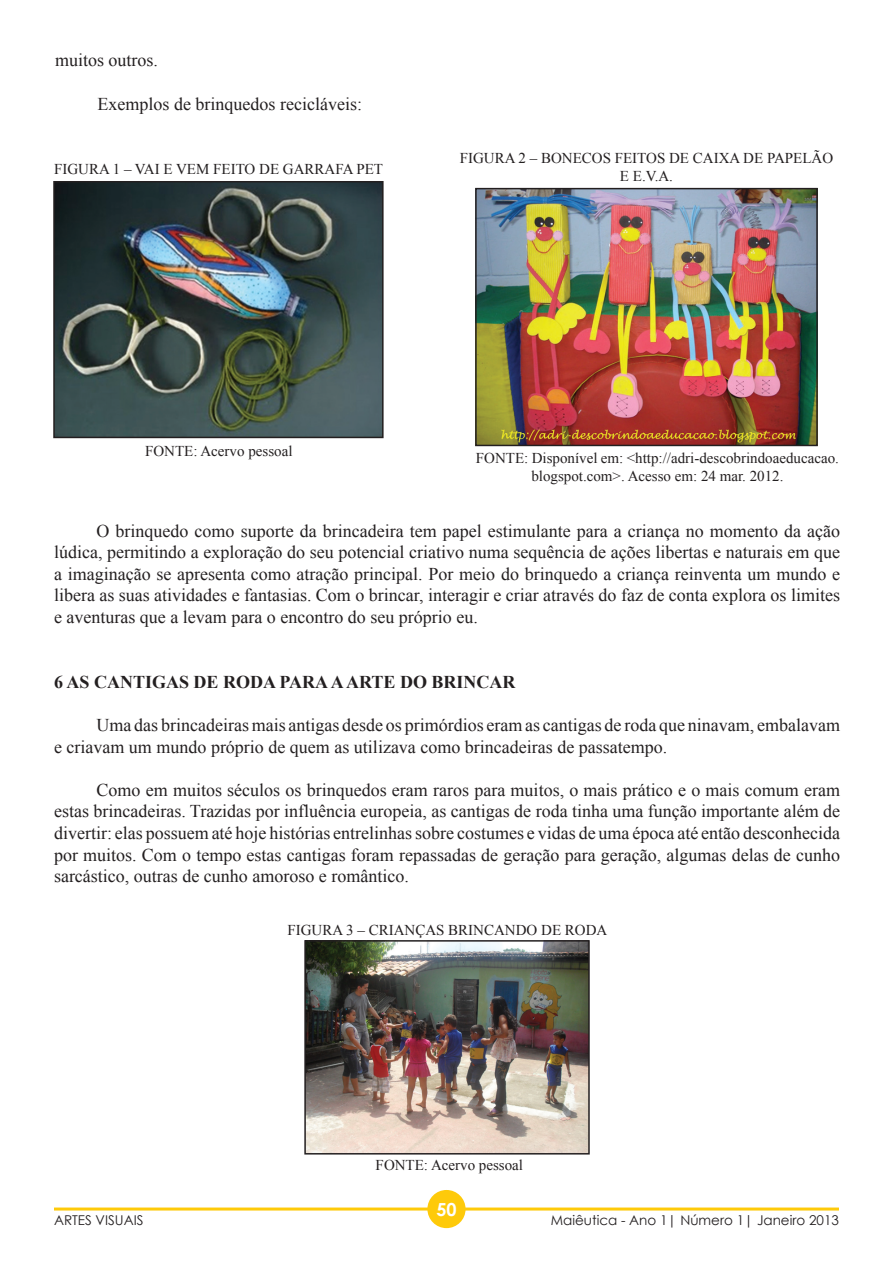
<style>
.page{position:relative;width:893px;height:1263px;background:#fff}
.page>*{position:absolute;margin:0;border:0;box-sizing:border-box;transform-origin:0 0}
.t1{font:18px/21.6px "Times New Roman";color:#231f20;text-align:justify}
.t2{font:700 18px "Times New Roman";color:#231f20}
.t3{font:700 18px "Century Gothic";color:#fff}
.t4{font:15px/18px "Times New Roman";color:#231f20;text-align:center}
.t5{font:13.5px "Century Gothic";color:#231f20}
</style>
<div class="page">
<hr style="left:54px;top:1207px;width:785px;height:3px;background:#feca0a">
<div style="left:427px;top:1190px;width:39px;height:38px;background:#feca0a;border-radius:50%"></div>
<img style="left:56px;top:184px;width:325px;height:251px">
<div style="left:53px;top:181px;width:331px;height:257px;border:2px solid #231f20"></div>
<img style="left:478px;top:191px;width:337px;height:252px">
<div style="left:475px;top:188px;width:343px;height:258px;border:2px solid #231f20"></div>
<img style="left:307px;top:943px;width:280px;height:208px">
<div style="left:304px;top:940px;width:286px;height:214px;border:2px solid #231f20"></div>
<p class="t1" style="left:55px;top:49px;width:105px">muitos outros.</p>
<p class="t1" style="left:98px;top:93px;width:266px">Exemplos de brinquedos recicláveis:</p>
<p class="t4" style="left:54px;top:159px;width:331px">FIGURA 1 – VAI E VEM FEITO DE GARRAFA PET</p>
<p class="t4" style="left:460px;top:149px;width:375px">FIGURA 2 – BONECOS FEITOS DE CAIXA DE PAPELÃO<br>E E.V.A.</p>
<p class="t4" style="left:145px;top:442px;width:149px">FONTE: Acervo pessoal</p>
<p class="t4" style="left:476px;top:449px;width:365px">FONTE: Disponível em: &lt;http://adri-descobrindoaeducacao. blogspot.com&gt;. Acesso em: 24 mar. 2012.</p>
<p class="t1" style="left:54px;top:519px;width:788px;text-indent:43px">O brinquedo como suporte da brincadeira tem papel estimulante para a criança no momento da ação lúdica, permitindo a exploração do seu potencial criativo numa sequência de ações libertas e naturais em que a imaginação se apresenta como atração principal. Por meio do brinquedo a criança reinventa um mundo e libera as suas atividades e fantasias. Com o brincar, interagir e criar através do faz de conta explora os limites e aventuras que a levam para o encontro do seu próprio eu.</p>
<p class="t2" style="left:54px;top:669px;width:463px">6 AS CANTIGAS DE RODA PARA A ARTE DO BRINCAR</p>
<p class="t1" style="left:54px;top:714px;width:788px;text-indent:43px">Uma das brincadeiras mais antigas desde os primórdios eram as cantigas de roda que ninavam, embalavam e criavam um mundo próprio de quem as utilizava como brincadeiras de passatempo.</p>
<p class="t1" style="left:54px;top:779px;width:788px;text-indent:43px">Como em muitos séculos os brinquedos eram raros para muitos, o mais prático e o mais comum eram estas brincadeiras. Trazidas por influência europeia, as cantigas de roda tinha uma função importante além de divertir: elas possuem até hoje histórias entrelinhas sobre costumes e vidas de uma época até então desconhecida por muitos. Com o tempo estas cantigas foram repassadas de geração para geração, algumas delas de cunho sarcástico, outras de cunho amoroso e romântico.</p>
<p class="t4" style="left:287px;top:921px;width:321px">FIGURA 3 – CRIANÇAS BRINCANDO DE RODA</p>
<p class="t4" style="left:376px;top:1156px;width:149px">FONTE: Acervo pessoal</p>
<p class="t3" style="left:437px;top:1195px;width:22px">50</p>
<p class="t5" style="left:54px;top:1211px;width:91px">ARTES VISUAIS</p>
<p class="t5" style="left:551px;top:1211px;width:290px">Maiêutica - Ano 1| Número 1| Janeiro 2013</p>
</div>
